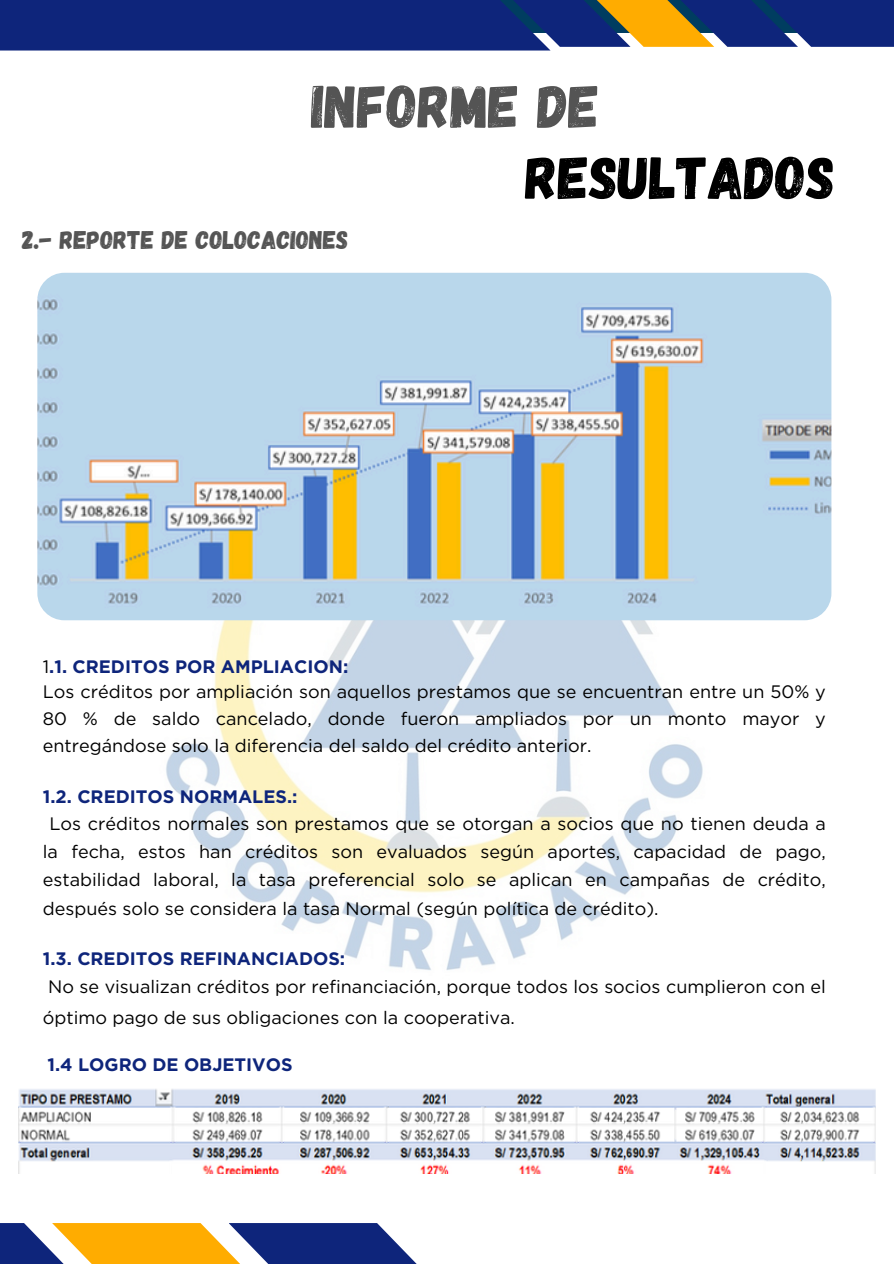
<style>
.page{position:relative;width:894px;height:1264px;background:#fff}
.page>*{position:absolute;margin:0;border:0;box-sizing:border-box;transform-origin:0 0}
.t1{font:60px "Gagalin";color:#000}
.t2{font:60px "Gagalin";color:#545454}
.t3{font:25.5px "Gagalin";color:#545454}
.t4{font:18px/28.2px "Gotham";color:#000;text-align:justify}
.t5{font:700 18px "Gotham";color:#0e257b}
.s1{font-weight:400;color:#000}
</style>
<div class="page">
<img style="left:128px;top:620px;width:612px;height:350px">
<div style="left:740px;top:0;width:153px;height:47px;background:#0e257b"></div>
<svg style="left:714px;top:0;width:83px;height:47px"></svg>
<div style="left:489px;top:0;width:141px;height:47px;background:#0e257b"></div>
<svg style="left:573px;top:0;width:141px;height:47px"></svg>
<div style="left:0;top:0;width:550px;height:51px;background:#0e257b"></div>
<svg style="left:0;top:1223px;width:52px;height:40px;fill:#0e257b"></svg>
<svg style="left:52px;top:1223px;width:176px;height:40px;fill:#ffac00"></svg>
<svg style="left:228px;top:1223px;width:188px;height:40px;fill:#0e257b"></svg>
<img style="left:37px;top:273px;width:793px;height:347px;border-radius:27px">
<img style="left:19px;top:1089px;width:856px;height:84px">
<h1 class="t2" style="left:311px;top:67px;width:289px">INFORME DE</h1>
<h1 class="t1" style="left:525px;top:139px;width:311px">RESULTADOS</h1>
<h2 class="t3" style="left:22px;top:224px;width:328px">2.- REPORTE DE COLOCACIONES</h2>
<p class="t5" style="left:43px;top:655px;width:307px"><span class="s1">1</span>.1. CREDITOS POR AMPLIACION:</p>
<p class="t4" style="left:43px;top:678px;width:784px;line-height:27px">Los créditos por ampliación son aquellos prestamos que se encuentran entre un 50% y 80 % de saldo cancelado, donde fueron ampliados por un monto mayor y entregándose solo la diferencia del saldo del crédito anterior.</p>
<p class="t5" style="left:43px;top:785px;width:256px">1.2. CREDITOS NORMALES.:</p>
<p class="t4" style="left:43px;top:809px;width:784px;text-indent:7px">Los créditos normales son prestamos que se otorgan a socios que no tienen deuda a la fecha, estos han créditos son evaluados según aportes, capacidad de pago, estabilidad laboral, la tasa preferencial solo se aplican en campañas de crédito, después solo se considera la tasa Normal (según política de crédito).</p>
<p class="t5" style="left:43px;top:947px;width:304px">1.3. CREDITOS REFINANCIADOS:</p>
<p class="t4" style="left:43px;top:971px;width:784px;line-height:30.3px;text-indent:5px">No se visualizan créditos por refinanciación, porque todos los socios cumplieron con el óptimo pago de sus obligaciones con la cooperativa.</p>
<p class="t5" style="left:48px;top:1053px;width:246px">1.4 LOGRO DE OBJETIVOS</p>
</div>
